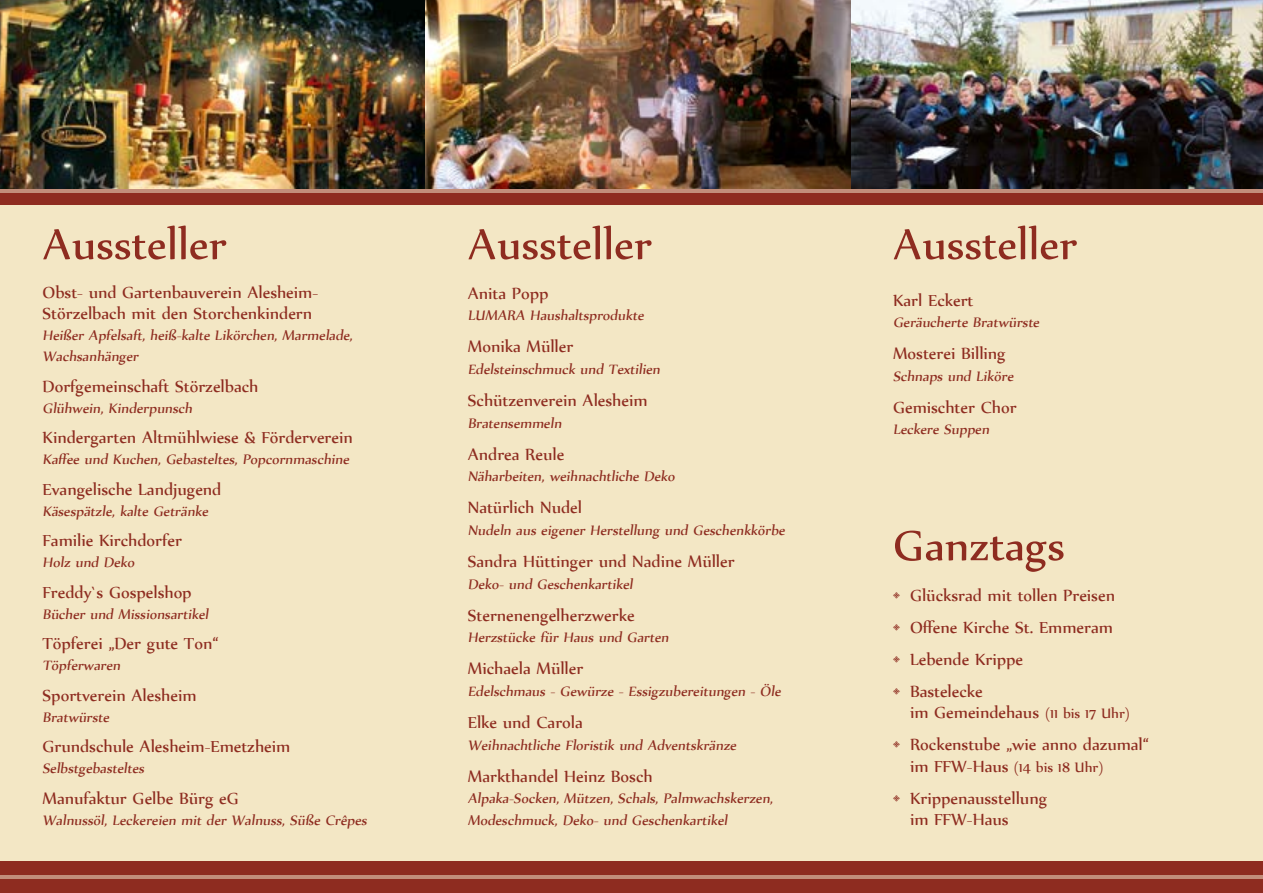
<style>
.page{position:relative;width:1263px;height:893px;background:#f3e7c5}
.page>*{position:absolute;margin:0;border:0;box-sizing:border-box;transform-origin:0 0}
.t1{font:51px "Nyala";color:#8e2c20}
.t2{font:19.5px/21.5px "Nyala";color:#8e2c20}
.t3{font:16.5px/21.1px "Nyala";color:#8e2c20}
.s1{font-size:16.5px}
.s2{font-size:19.5px}
</style>
<div class="page">
<div style="left:0;top:861px;width:1263px;height:32px;background:#8e2c20"></div>
<div style="left:0;top:141px;width:1263px;height:63px;background:#8e2c20"></div>
<img style="left:0;top:0;width:1263px;height:190px">
<hr style="left:0;top:876px;width:1263px;height:3px;background:#c28e7b">
<hr style="left:0;top:190px;width:1263px;height:3px;background:#c28e7b">
<h1 class="t1" style="left:43px;top:213px;width:186px">Aussteller</h1>
<p class="t2" style="left:43px;top:281px;width:277px">Obst- und Gartenbauverein Alesheim-<br>Störzelbach mit den Storchenkindern</p>
<p class="t3" style="left:43px;top:324px;width:314px">Heißer Apfelsaft, heiß-kalte Likörchen, Marmelade,<br>Wachsanhänger</p>
<p class="t2" style="left:43px;top:375px;width:217px">Dorfgemeinschaft Störzelbach</p>
<p class="t3" style="left:43px;top:397px;width:154px">Glühwein, Kinderpunsch</p>
<p class="t2" style="left:43px;top:426px;width:312px">Kindergarten Altmühlwiese &amp; Förderverein</p>
<p class="t3" style="left:43px;top:449px;width:311px">Kaffee und Kuchen, Gebasteltes, Popcornmaschine</p>
<p class="t2" style="left:43px;top:478px;width:180px">Evangelische Landjugend</p>
<p class="t3" style="left:43px;top:500px;width:170px">Käsespätzle, kalte Getränke</p>
<p class="t2" style="left:43px;top:529px;width:141px">Familie Kirchdorfer</p>
<p class="t3" style="left:43px;top:552px;width:96px">Holz und Deko</p>
<p class="t2" style="left:43px;top:581px;width:151px">Freddy`s Gospelshop</p>
<p class="t3" style="left:43px;top:603px;width:170px">Bücher und Missionsartikel</p>
<p class="t2" style="left:43px;top:632px;width:177px">Töpferei „Der gute Ton“</p>
<p class="t3" style="left:43px;top:655px;width:82px">Töpferwaren</p>
<p class="t2" style="left:43px;top:684px;width:155px">Sportverein Alesheim</p>
<p class="t3" style="left:43px;top:706px;width:71px">Bratwürste</p>
<p class="t2" style="left:43px;top:735px;width:249px">Grundschule Alesheim-Emetzheim</p>
<p class="t3" style="left:43px;top:758px;width:106px">Selbstgebasteltes</p>
<p class="t2" style="left:43px;top:787px;width:198px">Manufaktur Gelbe Bürg eG</p>
<p class="t3" style="left:43px;top:809px;width:329px">Walnussöl, Leckereien mit der Walnuss, Süße Crêpes</p>
<h1 class="t1" style="left:468px;top:213px;width:186px">Aussteller</h1>
<p class="t2" style="left:468px;top:282px;width:82px">Anita Popp</p>
<p class="t3" style="left:468px;top:304px;width:180px">LUMARA Haushaltsprodukte</p>
<p class="t2" style="left:468px;top:335px;width:107px">Monika Müller</p>
<p class="t3" style="left:468px;top:358px;width:196px">Edelsteinschmuck und Textilien</p>
<p class="t2" style="left:468px;top:389px;width:181px">Schützenverein Alesheim</p>
<p class="t3" style="left:468px;top:412px;width:98px">Bratensemmeln</p>
<p class="t2" style="left:468px;top:443px;width:98px">Andrea Reule</p>
<p class="t3" style="left:468px;top:465px;width:211px">Näharbeiten, weihnachtliche Deko</p>
<p class="t2" style="left:468px;top:496px;width:116px">Natürlich Nudel</p>
<p class="t3" style="left:468px;top:519px;width:321px">Nudeln aus eigener Herstellung und Geschenkkörbe</p>
<p class="t2" style="left:468px;top:550px;width:268px">Sandra Hüttinger und Nadine Müller</p>
<p class="t3" style="left:468px;top:573px;width:169px">Deko- und Geschenkartikel</p>
<p class="t2" style="left:468px;top:604px;width:168px">Sternenengelherzwerke</p>
<p class="t3" style="left:468px;top:626px;width:205px">Herzstücke für Haus und Garten</p>
<p class="t2" style="left:468px;top:658px;width:117px">Michaela Müller</p>
<p class="t3" style="left:468px;top:680px;width:317px">Edelschmaus - Gewürze - Essigzubereitungen - Öle</p>
<p class="t2" style="left:468px;top:711px;width:117px">Elke und Carola</p>
<p class="t3" style="left:468px;top:734px;width:273px">Weihnachtliche Floristik und Adventskränze</p>
<p class="t2" style="left:468px;top:765px;width:186px">Markthandel Heinz Bosch</p>
<p class="t3" style="left:468px;top:787px;width:309px;line-height:21.6px">Alpaka-Socken, Mützen, Schals, Palmwachskerzen,<br>Modeschmuck, Deko- und Geschenkartikel</p>
<h1 class="t1" style="left:893px;top:213px;width:186px">Aussteller</h1>
<p class="t2" style="left:893px;top:289px;width:82px">Karl Eckert</p>
<p class="t3" style="left:893px;top:311px;width:151px">Geräucherte Bratwürste</p>
<p class="t2" style="left:893px;top:342px;width:114px">Mosterei Billing</p>
<p class="t3" style="left:893px;top:365px;width:125px">Schnaps und Liköre</p>
<p class="t2" style="left:893px;top:396px;width:125px">Gemischter Chor</p>
<p class="t3" style="left:893px;top:418px;width:100px">Leckere Suppen</p>
<h1 class="t1" style="left:893px;top:515px;width:173px">Ganztags</h1>
<p class="t2" style="left:893px;top:584px;width:223px">• Glücksrad mit tollen Preisen</p>
<p class="t2" style="left:893px;top:616px;width:221px">• Offene Kirche St. Emmeram</p>
<p class="t2" style="left:893px;top:648px;width:132px">• Lebende Krippe</p>
<p class="t2" style="left:910px;top:680px;width:222px;text-indent:-17px">• Bastelecke<br>im Gemeindehaus <span class="s1">(11 bis 17 Uhr)</span></p>
<p class="t2" style="left:893px;top:733px;width:257px">• Rockenstube „wie anno dazumal“</p>
<p class="t3" style="left:910px;top:756px;width:195px"><span class="s2">im FFW-Haus</span> (14 bis 18 Uhr)</p>
<p class="t2" style="left:910px;top:787px;width:139px;text-indent:-17px">• Krippenausstellung im FFW-Haus</p>
</div>
